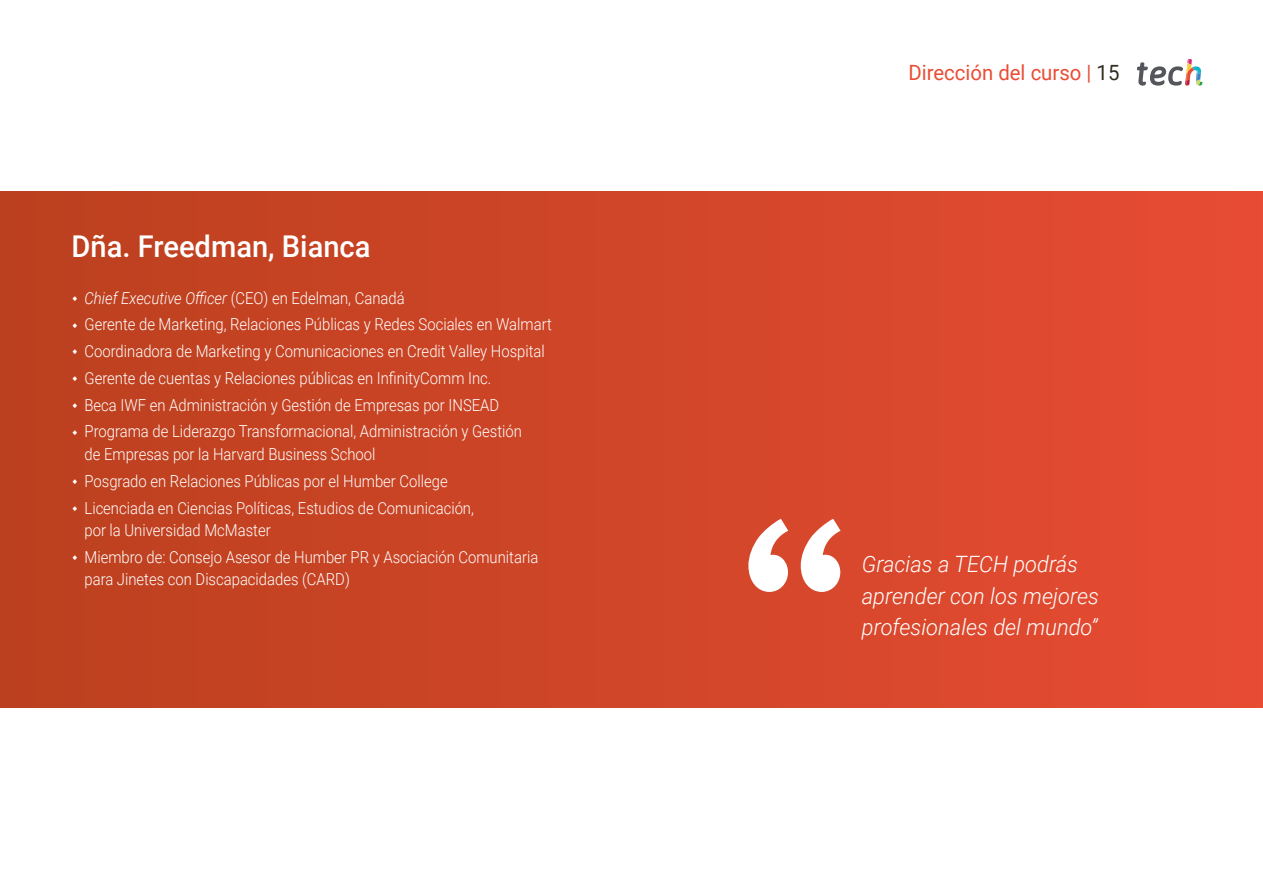
<style>
.page{position:relative;width:1263px;height:893px;background:#fff}
.page>*{position:absolute;margin:0;border:0;box-sizing:border-box;transform-origin:0 0}
.t1{font:500 30px "Roboto";color:#fff}
.t2{font:italic 300 22.5px/31.5px "Roboto";color:#fff}
.t3{font:21px "Roboto";color:#e94d35}
.t4{font:300 16.5px/26.7px "Roboto";color:#fff;scale:.9 1}
.s1{font-style:italic}
.s2{color:#312e20}
</style>
<div class="page">
<div style="left:0;top:191px;width:1263px;height:516px;background:linear-gradient(to right,#bb401e,#e74c33)"></div>
<svg style="left:1137px;top:59px;width:65px;height:27px"></svg>
<svg style="left:748px;top:519px;width:92px;height:73px"></svg>
<svg style="left:73px;top:296px;width:4px;height:5px"></svg>
<svg style="left:73px;top:323px;width:4px;height:5px"></svg>
<svg style="left:73px;top:350px;width:4px;height:5px"></svg>
<svg style="left:73px;top:376px;width:4px;height:5px"></svg>
<svg style="left:73px;top:403px;width:4px;height:5px"></svg>
<svg style="left:73px;top:430px;width:4px;height:5px"></svg>
<svg style="left:73px;top:479px;width:4px;height:5px"></svg>
<svg style="left:73px;top:506px;width:4px;height:5px"></svg>
<svg style="left:73px;top:555px;width:4px;height:5px"></svg>
<h1 class="t1" style="left:71px;top:225px;width:301px">Dña. Freedman, Bianca</h1>
<p class="t4" style="left:85px;top:284px;width:521px"><span class="s1">Chief Executive Officer</span> (CEO) en Edelman, Canadá<br>Gerente de Marketing, Relaciones Públicas y Redes Sociales en Walmart Coordinadora de Marketing y Comunicaciones en Credit Valley Hospital Gerente de cuentas y Relaciones públicas en InfinityComm Inc.<br>Beca IWF en Administración y Gestión de Empresas por INSEAD Programa de Liderazgo Transformacional, Administración y Gestión</p>
<p class="t4" style="left:85px;top:440px;width:434px">de Empresas por la Harvard Business School<br>Posgrado en Relaciones Públicas por el Humber College<br>Licenciada en Ciencias Políticas, Estudios de Comunicación,</p>
<p class="t4" style="left:85px;top:516px;width:506px">por la Universidad McMaster<br>Miembro de: Consejo Asesor de Humber PR y Asociación Comunitaria</p>
<p class="t4" style="left:85px;top:565px;width:296px">para Jinetes con Discapacidades (CARD)</p>
<p class="t3" style="left:908px;top:57px;width:213px">Dirección del curso | <span class="s2">15</span></p>
<h2 class="t2" style="left:862px;top:548px;width:239px">Gracias a TECH podrás aprender con los mejores profesionales del mundo”</h2>
</div>
